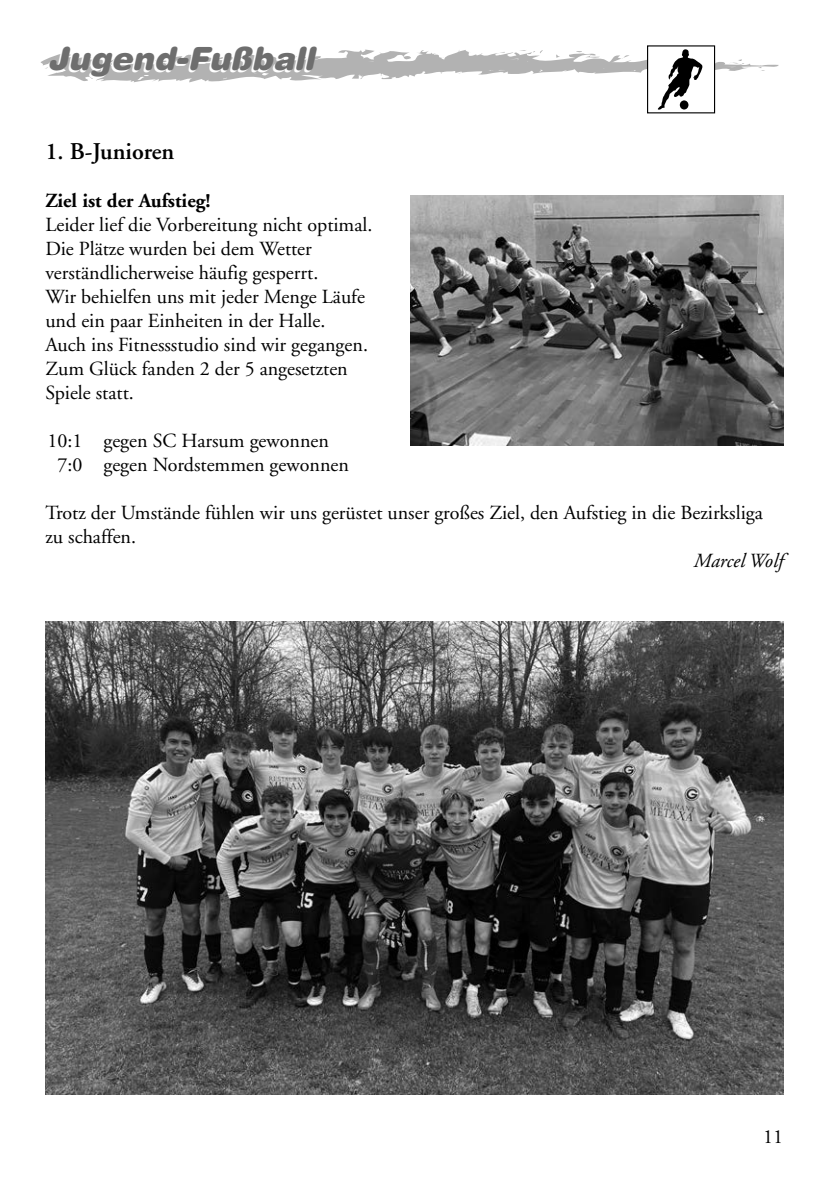
<style>
.page{position:relative;width:840px;height:1191px;background:#fff}
.page>*{position:absolute;margin:0;border:0;box-sizing:border-box;transform-origin:0 0}
.t1{font:italic 900 32px "Helvetica Rounded";color:#6e6e6e}
.t2{font:600 24px "Adobe Garamond";color:#000}
.t3{font:20px/24px "Adobe Garamond";color:#000}
.t4{font:700 20px "Adobe Garamond";color:#000}
.t5{font:italic 20px "Adobe Garamond";color:#000}
</style>
<div class="page">
<img style="left:45px;top:622px;width:737px;height:472px">
<img style="left:410px;top:195px;width:372px;height:251px">
<svg style="left:41px;top:46px;width:737px;height:65px"></svg>
<div style="left:679px;top:100px;width:9px;height:9px;background:#000;border-radius:50%"></div>
<h1 class="t1" style="left:47px;top:38px;width:268px">Jugend-Fußball</h1>
<p class="t2" style="left:45px;top:138px;width:130px">1. B-Junioren</p>
<p class="t4" style="left:45px;top:190px;width:166px">Ziel ist der Aufstieg!</p>
<p class="t3" style="left:45px;top:213px;width:328px">Leider lief die Vorbereitung nicht optimal.<br>Die Plätze wurden bei dem Wetter verständlicherweise häufig gesperrt.<br>Wir behielfen uns mit jeder Menge Läufe und ein paar Einheiten in der Halle.<br>Auch ins Fitnessstudio sind wir gegangen.<br>Zum Glück fanden 2 der 5 angesetzten Spiele statt.</p>
<p class="t3" style="left:57px;top:429px;width:293px;text-indent:-10px">10:1 gegen SC Harsum gewonnen<br>7:0 gegen Nordstemmen gewonnen</p>
<p class="t3" style="left:45px;top:501px;width:718px">Trotz der Umstände fühlen wir uns gerüstet unser großes Ziel, den Aufstieg in die Bezirksliga zu schaffen.</p>
<p class="t5" style="left:693px;top:550px;width:91px">Marcel Wolf</p>
<p class="t3" style="left:762px;top:1125px;width:21px">11</p>
</div>
